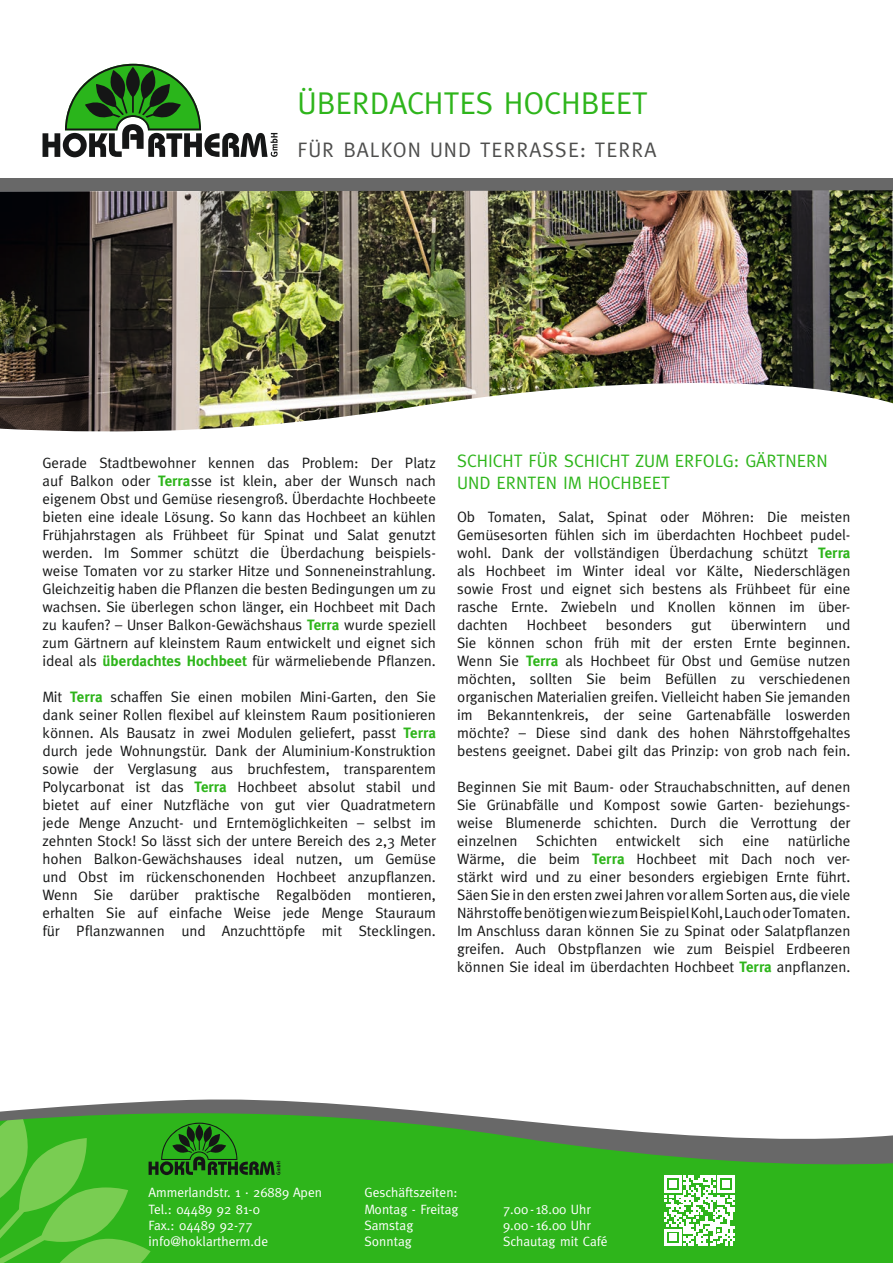
<style>
.page{position:relative;width:893px;height:1263px;background:#fff}
.page>*{position:absolute;margin:0;border:0;box-sizing:border-box;transform-origin:0 0}
.t1{font:31.5px "Meta Plus";color:#2eb51b}
.t2{font:21px "Meta Plus";letter-spacing:.05em;color:#4e4e4d}
.t3{font:18px/21.6px "Meta Plus";color:#2eb51b}
.t4{font:15px/18px "Meta Plus";color:#151616;text-align:justify}
.t5{font:13.5px/16.2px "Meta Plus";color:#fff}
.s1{font-weight:700;color:#2eb51b}
</style>
<div class="page">
<div style="left:0;top:179px;width:893px;height:12px;background:#686868"></div>
<div style="left:280px;top:1167px;width:613px;height:96px;background:#2eb51b"></div>
<svg style="left:0;top:1099px;width:893px;height:68px"></svg>
<svg style="left:664px;top:1175px;width:71px;height:71px"></svg>
<img style="left:0;top:190px;width:893px;height:242px">
<svg style="left:43px;top:64px;width:235px;height:93px"></svg>
<svg style="left:0;top:1115px;width:280px;height:148px;background:#3fb228"></svg>
<h1 class="t1" style="left:298px;top:85px;width:352px">ÜBERDACHTES HOCHBEET</h1>
<h2 class="t2" style="left:298px;top:138px;width:360px">FÜR BALKON UND TERRASSE: TERRA</h2>
<p class="t4" style="left:43px;top:454px;width:395px">Gerade Stadtbewohner kennen das Problem: Der Platz auf Balkon oder <span class="s1">Terra</span>sse ist klein, aber der Wunsch nach eigenem Obst und Gemüse riesengroß. Überdachte Hochbeete bieten eine ideale Lösung. So kann das Hochbeet an kühlen Frühjahrstagen als Frühbeet für Spinat und Salat genutzt werden. Im Sommer schützt die Überdachung beispiels&shy;weise Tomaten vor zu starker Hitze und Sonneneinstrahlung.<br>Gleichzeitig haben die Pflanzen die besten Bedingungen um zu wachsen. Sie überlegen schon länger, ein Hochbeet mit Dach zu kaufen? – Unser Balkon-Gewächshaus <span class="s1">Terra</span> wurde speziell zum Gärtnern auf kleinstem Raum entwickelt und eignet sich ideal als <span class="s1">überdachtes Hochbeet</span> für wärmeliebende Pflanzen.</p>
<p class="t4" style="left:43px;top:688px;width:395px">Mit <span class="s1">Terra</span> schaffen Sie einen mobilen Mini-Garten, den Sie dank seiner Rollen flexibel auf kleinstem Raum positionieren können. Als Bausatz in zwei Modulen geliefert, passt <span class="s1">Terra </span>durch jede Wohnungstür. Dank der Aluminium-Konstruktion sowie der Verglasung aus bruchfestem, transparentem Polycarbonat ist das <span class="s1">Terra</span> Hochbeet absolut stabil und bietet auf einer Nutzfläche von gut vier Quadratmetern jede Menge Anzucht- und Erntemöglichkeiten – selbst im zehnten Stock! So lässt sich der untere Bereich des 2,3 Meter hohen Balkon-Gewächshauses ideal nutzen, um Gemüse und Obst im rückenschonenden Hochbeet anzupflanzen.<br>Wenn Sie darüber praktische Regalböden montieren, erhalten Sie auf einfache Weise jede Menge Stauraum für Pflanzwannen und Anzuchttöpfe mit Stecklingen.</p>
<p class="t3" style="left:457px;top:450px;width:372px">SCHICHT FÜR SCHICHT ZUM ERFOLG: GÄRTNERN<br>UND ERNTEN IM HOCHBEET</p>
<p class="t4" style="left:457px;top:508px;width:395px">Ob Tomaten, Salat, Spinat oder Möhren: Die meisten Gemüsesorten fühlen sich im überdachten Hochbeet pudel&shy;wohl. Dank der vollständigen Überdachung schützt <span class="s1">Terra </span>als Hochbeet im Winter ideal vor Kälte, Niederschlägen sowie Frost und eignet sich bestens als Frühbeet für eine rasche Ernte. Zwiebeln und Knollen können im über&shy;dachten</p>
<p class="t4" style="left:527px;top:616px;width:61px">Hochbeet</p>
<p class="t4" style="left:606px;top:616px;width:68px">besonders</p>
<p class="t4" style="left:691px;top:616px;width:22px">gut</p>
<p class="t4" style="left:731px;top:616px;width:78px">überwintern</p>
<p class="t4" style="left:457px;top:616px;width:395px;text-indent:369px">und Sie können schon früh mit der ersten Ernte beginnen.<br>Wenn Sie <span class="s1">Terra</span> als Hochbeet für Obst und Gemüse nutzen möchten, sollten Sie beim Befüllen zu verschiedenen organischen Materialien greifen. Vielleicht haben Sie jemanden im Bekanntenkreis, der seine Gartenabfälle loswerden möchte? – Diese sind dank des hohen Nährstoffgehaltes bestens geeignet. Dabei gilt das Prinzip: von grob nach fein.</p>
<p class="t4" style="left:457px;top:778px;width:395px">Beginnen Sie mit Baum- oder Strauchabschnitten, auf denen Sie Grünabfälle und Kompost sowie Garten- beziehungs&shy;weise Blumenerde schichten. Durch die Verrottung der einzelnen Schichten entwickelt sich eine natürliche Wärme, die beim <span class="s1">Terra</span> Hochbeet mit Dach noch ver&shy;stärkt wird und zu einer besonders ergiebigen Ernte führt.<br>Säen Sie in den ersten zwei Jahren vor allem Sorten aus, die viele Nährstoffe benötigen wie zum Beispiel Kohl, Lauch oder Tomaten.<br>Im Anschluss daran können Sie zu Spinat oder Salatpflanzen greifen. Auch Obstpflanzen wie zum Beispiel Erdbeeren können Sie ideal im überdachten Hochbeet <span class="s1">Terra</span> anpflanzen.</p>
<p class="t5" style="left:149px;top:1184px;width:175px">Ammerlandstr. 1 · 26889 Apen<br>Tel.: 04489 92 81-0<br>Fax.: 04489 92-77 info@hoklartherm.de</p>
<p class="t5" style="left:365px;top:1184px;width:96px">Geschäftszeiten:<br>Montag - Freitag</p>
<p class="t5" style="left:503px;top:1200px;width:89px">7.00 - 18.00 Uhr</p>
<p class="t5" style="left:365px;top:1217px;width:50px">Samstag</p>
<p class="t5" style="left:503px;top:1217px;width:89px">9.00 - 16.00 Uhr</p>
<p class="t5" style="left:365px;top:1233px;width:49px">Sonntag</p>
<p class="t5" style="left:503px;top:1233px;width:106px">Schautag mit Café</p>
</div>
